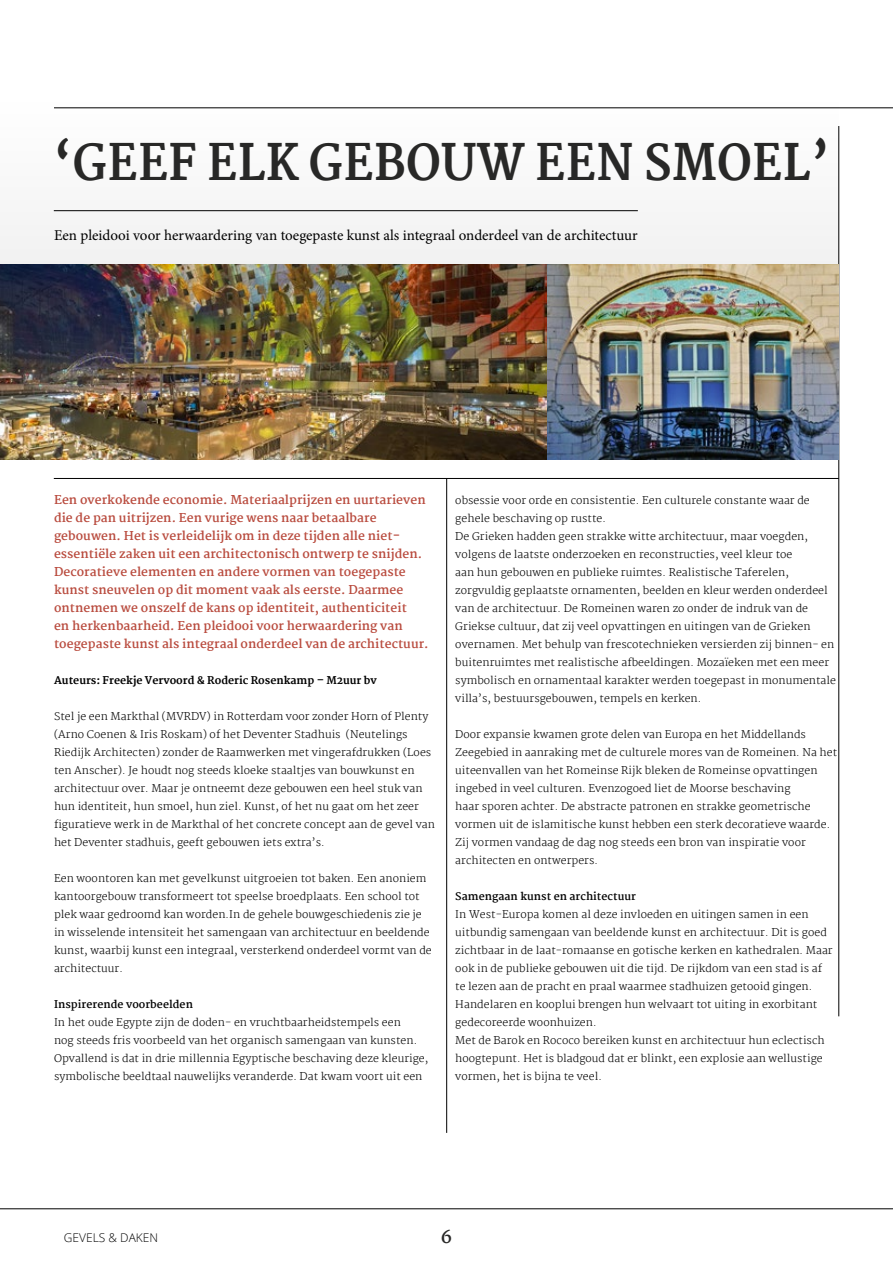
<style>
.page{position:relative;width:893px;height:1263px;background:#fff}
.page>*{position:absolute;margin:0;border:0;box-sizing:border-box;transform-origin:0 0}
.t1{font:800 49.5px "Martel";letter-spacing:.01em;color:#282827;scale:.91 1}
.t2{font:700 18px "Martel";color:#282827}
.t3{font:15px "Minion Pro";color:#000}
.t4{font:700 12px/18px "Martel";letter-spacing:.005em;color:#b94b3e}
.t5{font:300 12px "Open Sans";color:#000}
.t6{font:200 10.5px/18px "Martel";letter-spacing:.005em;color:#000}
.t7{font:700 10.5px "Martel";letter-spacing:.005em;color:#000}
.t8{font:800 10.5px "Martel";color:#000}
</style>
<div class="page">
<hr style="left:0;top:1208px;width:893px;height:1px;background:#000">
<div style="left:0;top:92px;width:839px;height:367px;background:#f8f8f8"></div>
<hr style="left:54px;top:210px;width:584px;height:1px;background:#000">
<hr style="left:54px;top:108px;width:839px;height:1px;background:#000">
<hr style="left:838px;top:126px;width:1px;height:890px;background:#000">
<hr style="left:54px;top:478px;width:785px;height:1px;background:#000">
<hr style="left:446px;top:479px;width:1px;height:654px;background:#000">
<img style="left:0;top:265px;width:839px;height:194px">
<h1 class="t1" style="left:54px;top:134px;width:854px">‘GEEF ELK GEBOUW EEN SMOEL’</h1>
<h3 class="t3" style="left:54px;top:225px;width:585px">Een pleidooi voor herwaardering van toegepaste kunst als integraal onderdeel van de architectuur</h3>
<p class="t4" style="left:54px;top:491px;width:376px">Een overkokende economie. Materiaalprijzen en uurtarieven die de pan uitrijzen. Een vurige wens naar betaalbare gebouwen. Het is verleidelijk om in deze tijden alle niet&shy;essentiële zaken uit een architectonisch ontwerp te snijden.<br>Decoratieve elementen en andere vormen van toegepaste kunst sneuvelen op dit moment vaak als eerste. Daarmee ontnemen we onszelf de kans op identiteit, authenticiteit<br>en herkenbaarheid. Een pleidooi voor herwaardering van toegepaste kunst als integraal onderdeel van de architectuur.</p>
<p class="t8" style="left:54px;top:674px;width:324px">Auteurs: Freekje Vervoord &amp; Roderic Rosenkamp – M2uur bv</p>
<p class="t6" style="left:54px;top:707px;width:383px">Stel je een Markthal (MVRDV) in Rotterdam voor zonder Horn of Plenty (Arno Coenen &amp; Iris Roskam) of het Deventer Stadhuis (Neutelings Riedijk Architecten) zonder de Raamwerken met vingerafdrukken (Loes ten Anscher). Je houdt nog steeds kloeke staaltjes van bouwkunst en architectuur over. Maar je ontneemt deze gebouwen een heel stuk van hun identiteit, hun smoel, hun ziel. Kunst, of het nu gaat om het zeer figuratieve werk in de Markthal of het concrete concept aan de gevel van het Deventer stadhuis, geeft gebouwen iets extra’s.</p>
<p class="t6" style="left:54px;top:869px;width:379px">Een woontoren kan met gevelkunst uitgroeien tot baken. Een anoniem kantoorgebouw transformeert tot speelse broedplaats. Een school tot plek waar gedroomd kan worden.In de gehele bouwgeschiedenis zie je in wisselende intensiteit het samengaan van architectuur en beeldende kunst, waarbij kunst een integraal, versterkend onderdeel vormt van de architectuur.</p>
<p class="t7" style="left:54px;top:998px;width:140px">Inspirerende voorbeelden</p>
<p class="t6" style="left:54px;top:1013px;width:376px">In het oude Egypte zijn de doden- en vruchtbaarheidstempels een<br>nog steeds fris voorbeeld van het organisch samengaan van kunsten.<br>Opvallend is dat in drie millennia Egyptische beschaving deze kleurige, symbolische beeldtaal nauwelijks veranderde. Dat kwam voort uit een</p>
<p class="t6" style="left:455px;top:491px;width:382px">obsessie voor orde en consistentie. Een culturele constante waar de gehele beschaving op rustte.<br>De Grieken hadden geen strakke witte architectuur, maar voegden, volgens de laatste onderzoeken en reconstructies, veel kleur toe<br>aan hun gebouwen en publieke ruimtes. Realistische Taferelen, zorgvuldig geplaatste ornamenten, beelden en kleur werden onderdeel van de architectuur. De Romeinen waren zo onder de indruk van de Griekse cultuur, dat zij veel opvattingen en uitingen van de Grieken overnamen. Met behulp van frescotechnieken versierden zij binnen- en buitenruimtes met realistische afbeeldingen. Mozaïeken met een meer symbolisch en ornamentaal karakter werden toegepast in monumentale villa’s, bestuursgebouwen, tempels en kerken.</p>
<p class="t6" style="left:455px;top:725px;width:383px">Door expansie kwamen grote delen van Europa en het Middellands Zeegebied in aanraking met de culturele mores van de Romeinen. Na het uiteenvallen van het Romeinse Rijk bleken de Romeinse opvattingen ingebed in veel culturen. Evenzogoed liet de Moorse beschaving<br>haar sporen achter. De abstracte patronen en strakke geometrische vormen uit de islamitische kunst hebben een sterk decoratieve waarde.<br>Zij vormen vandaag de dag nog steeds een bron van inspiratie voor architecten en ontwerpers.</p>
<p class="t7" style="left:455px;top:890px;width:182px">Samengaan kunst en architectuur</p>
<p class="t6" style="left:455px;top:905px;width:379px">In West-Europa komen al deze invloeden en uitingen samen in een uitbundig samengaan van beeldende kunst en architectuur. Dit is goed zichtbaar in de laat-romaanse en gotische kerken en kathedralen. Maar ook in de publieke gebouwen uit die tijd. De rijkdom van een stad is af te lezen aan de pracht en praal waarmee stadhuizen getooid gingen.<br>Handelaren en kooplui brengen hun welvaart tot uiting in exorbitant gedecoreerde woonhuizen.<br>Met de Barok en Rococo bereiken kunst en architectuur hun eclectisch hoogtepunt. Het is bladgoud dat er blinkt, een explosie aan wellustige vormen, het is bijna te veel.</p>
<p class="t5" style="left:64px;top:1229px;width:96px">GEVELS &amp; DAKEN</p>
<h2 class="t2" style="left:441px;top:1226px;width:13px">6</h2>
</div>
